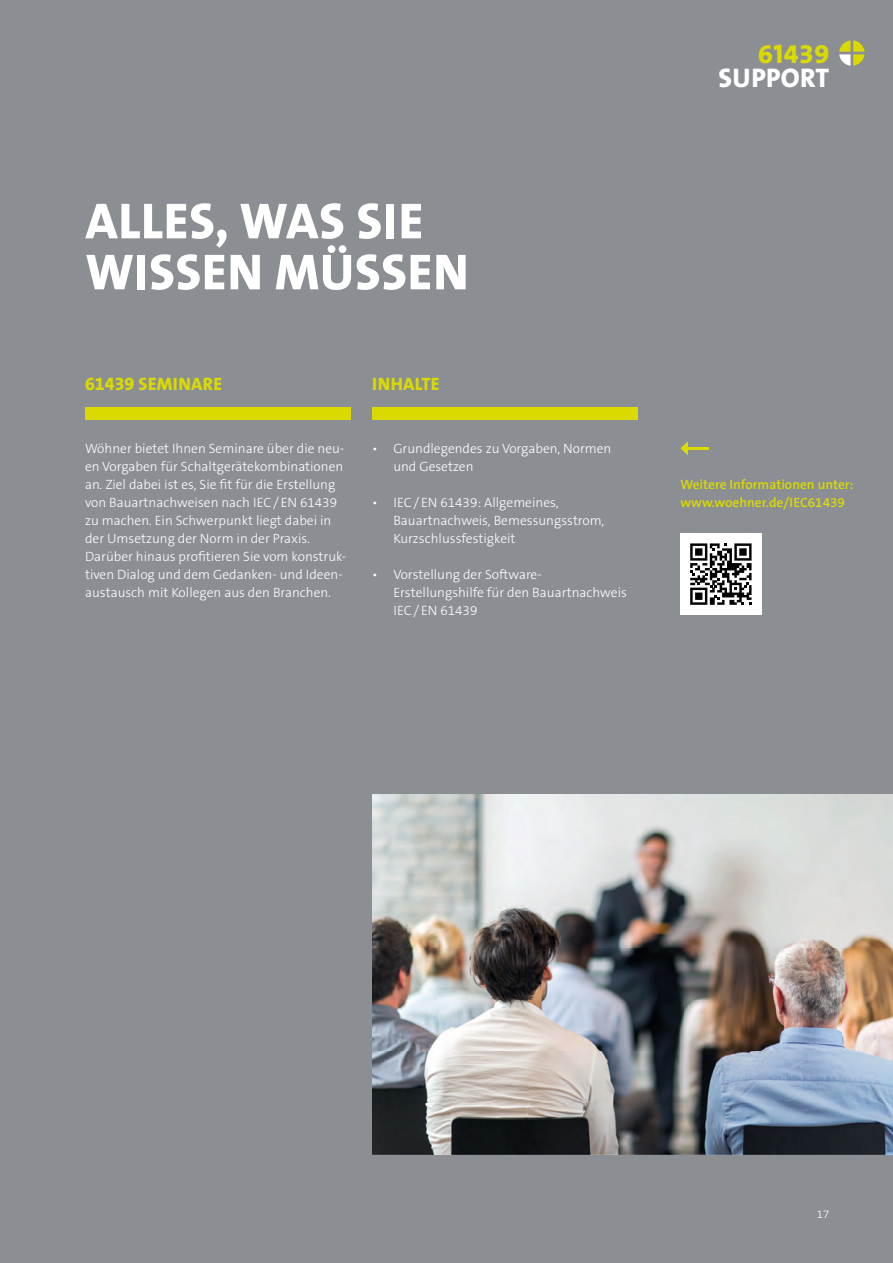
<style>
.page{position:relative;width:893px;height:1263px;background:#8b8f94}
.page>*{position:absolute;margin:0;border:0;box-sizing:border-box;transform-origin:0 0}
.t1{font:800 51px/51px "The Sans B Plus W8";letter-spacing:.015em;color:#fff}
.t2{font:800 27px "The Sans B Plus W8";letter-spacing:.015em;color:#fff}
.t3{font:800 27px "The Sans B Plus W8";letter-spacing:.02em;color:#dada00}
.t4{font:800 18px "The Sans B Plus W8";letter-spacing:.015em;color:#dada00}
.t5{font:300 13.5px/18px "The Sans B Plus W3";color:#fff}
.t6{font:600 13.5px/18px "The Sans B Plus W6";color:#dada00}
.t7{font:300 11.25px "The Sans B Plus W3";color:#fff}
</style>
<div class="page">
<hr style="left:686px;top:447px;width:22px;height:2px;background:#dada00">
<svg style="left:680px;top:441px;width:8px;height:14px"></svg>
<div style="left:680px;top:534px;width:81px;height:81px;background:#fff"></div>
<svg style="left:690px;top:543px;width:61px;height:62px"></svg>
<img style="left:372px;top:795px;width:156px;height:308px">
<img style="left:528px;top:795px;width:365px;height:308px">
<img style="left:841px;top:949px;width:52px;height:154px">
<img style="left:372px;top:1103px;width:521px;height:52px">
<svg style="left:839px;top:40px;width:25px;height:26px"></svg>
<div style="left:85px;top:408px;width:266px;height:12px;background:#dada00"></div>
<div style="left:372px;top:408px;width:266px;height:12px;background:#dada00"></div>
<h1 class="t1" style="left:85px;top:196px;width:385px">ALLES, WAS SIE<br>WISSEN MÜSSEN</h1>
<h3 class="t4" style="left:85px;top:372px;width:139px">61439 SEMINARE</h3>
<h3 class="t4" style="left:372px;top:372px;width:69px">INHALTE</h3>
<p class="t5" style="left:85px;top:439px;width:263px">Wöhner bietet Ihnen Seminare über die neu&shy;en Vorgaben für Schaltgerätekombinationen an. Ziel dabei ist es, Sie fit für die Erstellung von Bauartnachweisen nach IEC / EN 61439 zu machen. Ein Schwerpunkt liegt dabei in der Umsetzung der Norm in der Praxis.<br>Darüber hinaus profitieren Sie vom konstruk&shy;tiven Dialog und dem Gedanken- und Ideen&shy;austausch mit Kollegen aus den Branchen.</p>
<p class="t5" style="left:393px;top:439px;width:220px;text-indent:-21px">• Grundlegendes zu Vorgaben, Normen und Gesetzen</p>
<p class="t5" style="left:393px;top:493px;width:213px;text-indent:-21px">• IEC / EN 61439: Allgemeines,<br>Bauartnachweis, Bemessungsstrom,<br>Kurzschlussfestigkeit</p>
<p class="t5" style="left:393px;top:565px;width:235px;text-indent:-21px">• Vorstellung der Software-<br>Erstellungshilfe für den Bauartnachweis<br>IEC / EN 61439</p>
<h2 class="t3" style="left:758px;top:36px;width:73px">61439</h2>
<h2 class="t2" style="left:718px;top:60px;width:112px">SUPPORT</h2>
<p class="t6" style="left:680px;top:475px;width:175px">Weitere Informationen unter: www.woehner.de/IEC61439</p>
<p class="t7" style="left:817px;top:1207px;width:14px">17</p>
</div>
